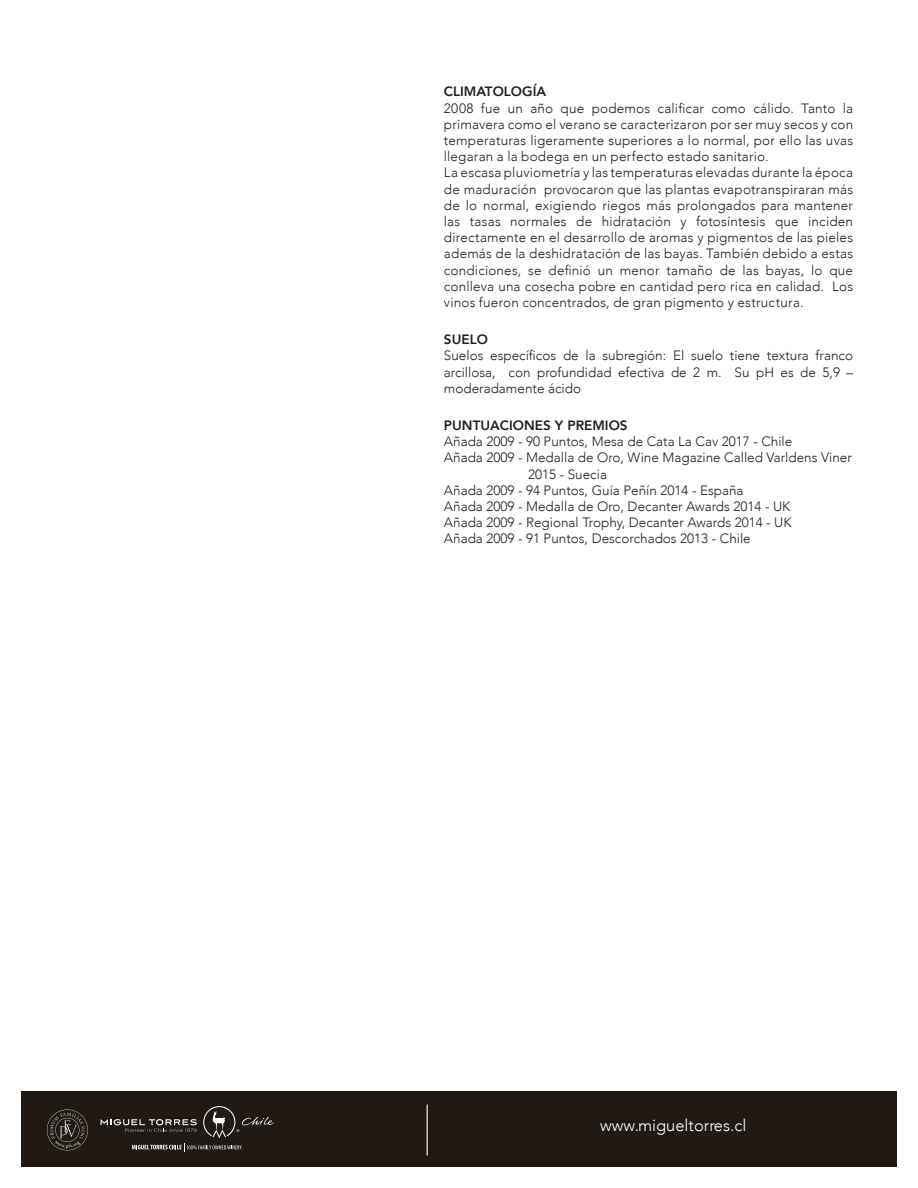
<style>
.page{position:relative;width:918px;height:1188px;background:#fff}
.page>*{position:absolute;margin:0;border:0;box-sizing:border-box;transform-origin:0 0}
.t1{font:300 16.5px "Avenir";color:#fff}
.t2{font:300 13.5px/16.2px "Avenir";color:#231f20;text-align:justify}
.t3{font:800 13.5px "Avenir";color:#231f20}
</style>
<div class="page">
<div style="left:21px;top:1091px;width:876px;height:76px;background:#211a14"></div>
<svg style="left:47px;top:1109px;width:41px;height:41px"></svg>
<svg style="left:101px;top:1106px;width:173px;height:45px"></svg>
<hr style="left:427px;top:1105px;width:1px;height:51px;background:#fff">
<p class="t3" style="left:444px;top:81px;width:104px">CLIMATOLOGÍA</p>
<p class="t2" style="left:444px;top:100px;width:411px">2008 fue un año que podemos calificar como cálido. Tanto la primavera como el verano se caracterizaron por ser muy secos y con temperaturas ligeramente superiores a lo normal, por ello las uvas llegaran a la bodega en un perfecto estado sanitario.</p>
<p class="t2" style="left:444px;top:165px;width:411px">La escasa pluviometría y las temperaturas elevadas durante la época de maduración provocaron que las plantas evapotranspiraran más de lo normal, exigiendo riegos más prolongados para mantener las tasas normales de hidratación y fotosíntesis que inciden directamente en el desarrollo de aromas y pigmentos de las pieles además de la deshidratación de las bayas. También debido a estas condiciones, se definió un menor tamaño de las bayas, lo que conlleva una cosecha pobre en cantidad pero rica en calidad. Los vinos fueron concentrados, de gran pigmento y estructura.</p>
<p class="t3" style="left:444px;top:329px;width:45px">SUELO</p>
<p class="t2" style="left:444px;top:348px;width:411px">Suelos específicos de la subregión: El suelo tiene textura franco arcillosa, con profundidad efectiva de 2 m. Su pH es de 5,9 – moderadamente ácido</p>
<p class="t3" style="left:444px;top:415px;width:185px">PUNTUACIONES Y PREMIOS</p>
<p class="t2" style="left:444px;top:433px;width:350px">Añada 2009 - 90 Puntos, Mesa de Cata La Cav 2017 - Chile</p>
<p class="t2" style="left:444px;top:450px;width:409px">Añada 2009 - Medalla de Oro, Wine Magazine Called Varldens Viner</p>
<p class="t2" style="left:528px;top:466px;width:80px">2015 - Suecia</p>
<p class="t2" style="left:444px;top:482px;width:301px">Añada 2009 - 94 Puntos, Guía Peñín 2014 - España</p>
<p class="t2" style="left:444px;top:498px;width:348px">Añada 2009 - Medalla de Oro, Decanter Awards 2014 - UK</p>
<p class="t2" style="left:444px;top:514px;width:349px">Añada 2009 - Regional Trophy, Decanter Awards 2014 - UK</p>
<p class="t2" style="left:444px;top:531px;width:308px">Añada 2009 - 91 Puntos, Descorchados 2013 - Chile</p>
<p class="t1" style="left:600px;top:1116px;width:148px">www.migueltorres.cl</p>
</div>
